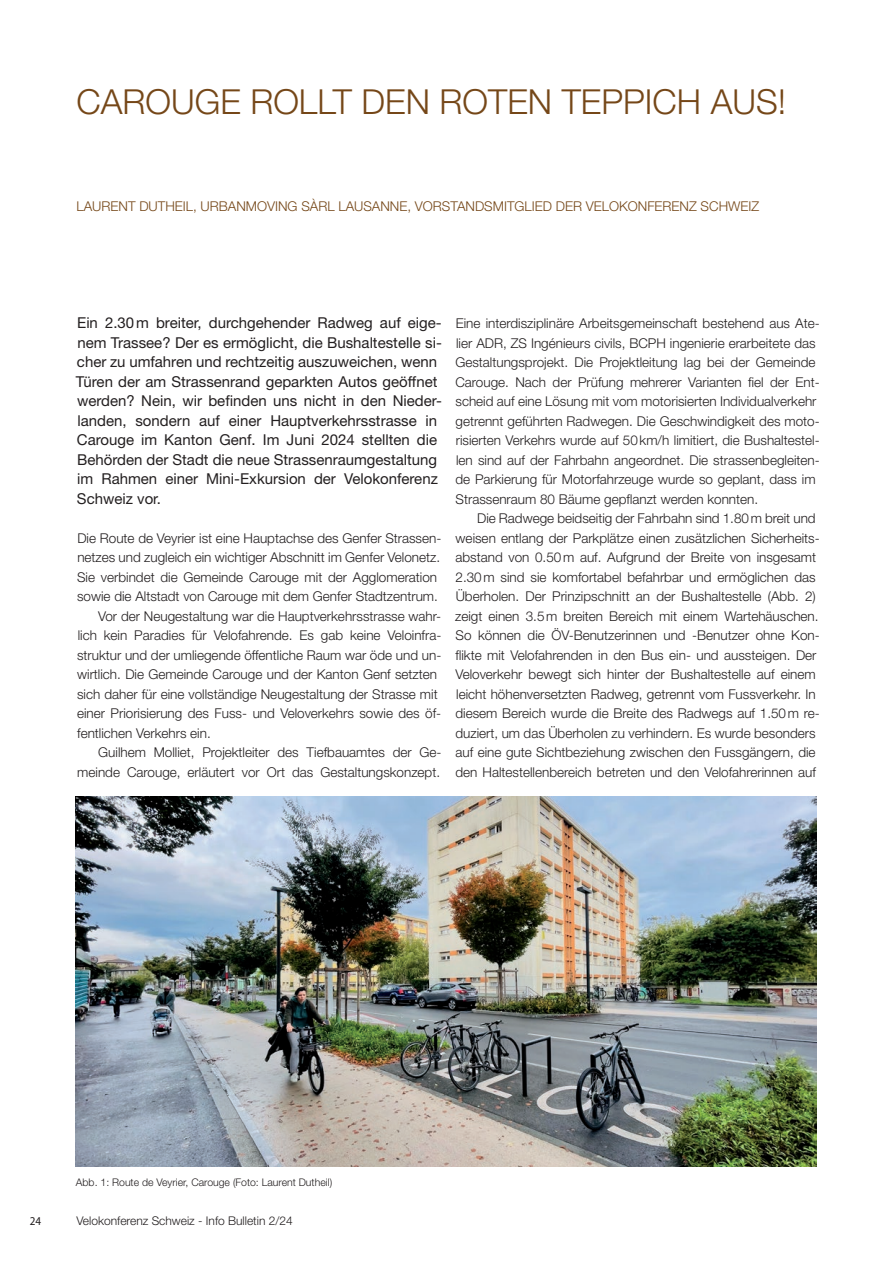
<style>
.page{position:relative;width:893px;height:1263px;background:#fff}
.page>*{position:absolute;margin:0;border:0;box-sizing:border-box;transform-origin:0 0}
.t1{font:300 34.5px "Helvetica Neue LT Std";color:#754718}
.t2{font:15px/19.5px "Helvetica Neue LT Std";color:#231f20}
.t3{font:300 13.5px/19.5px "Helvetica Neue LT Std";color:#231f20}
.t4{font:300 13.5px "Helvetica Neue LT Std";color:#754718}
.t5{font:300 12px "Helvetica Neue LT Std";color:#231f20}
.t6{font:semi-condensed 12px "Myriad Pro";color:#231f20}
.t7{font:300 10.5px "Helvetica Neue LT Std";color:#231f20}
</style>
<div class="page">
<img style="left:76px;top:796px;width:740px;height:371px">
<h1 class="t1" style="left:77px;top:80px;width:711px">CAROUGE ROLLT DEN ROTEN TEPPICH AUS!</h1>
<p class="t4" style="left:77px;top:198px;width:684px">LAURENT DUTHEIL, URBANMOVING SÀRL LAUSANNE, VORSTANDSMITGLIED DER VELOKONFERENZ SCHWEIZ</p>
<p class="t2" style="left:76px;top:313px;width:368px">Ein 2.30m breiter, durchgehender Radweg auf eige&shy;nem Trassee? Der es ermöglicht, die Bushaltestelle si&shy;cher zu umfahren und rechtzeitig auszuweichen, wenn Türen der am Strassenrand geparkten Autos geöffnet werden? Nein, wir befinden uns nicht in den Nieder&shy;landen, sondern auf einer Hauptverkehrsstrasse in Carouge im Kanton Genf. Im Juni 2024 stellten die Behörden der Stadt die neue Strassenraumgestaltung im Rahmen einer Mini-Exkursion der Velokonferenz Schweiz vor.</p>
<p class="t3" style="left:77px;top:528px;width:365px">Die Route de Veyrier ist eine Hauptachse des Genfer Strassen-</p>
<p class="t3" style="left:77px;top:547px;width:364px">netzes und zugleich ein wichtiger Abschnitt im Genfer Velonetz.</p>
<p class="t3" style="left:77px;top:567px;width:362px">Sie verbindet die Gemeinde Carouge mit der Agglomeration</p>
<p class="t3" style="left:77px;top:586px;width:362px">sowie die Altstadt von Carouge mit dem Genfer Stadtzentrum.</p>
<p class="t3" style="left:98px;top:606px;width:345px">Vor der Neugestaltung war die Hauptverkehrsstrasse wahr-</p>
<p class="t3" style="left:78px;top:625px;width:365px">lich kein Paradies für Velofahrende. Es gab keine Veloinfra-</p>
<p class="t3" style="left:77px;top:645px;width:366px">struktur und der umliegende öffentliche Raum war öde und un-</p>
<p class="t3" style="left:77px;top:664px;width:361px">wirtlich. Die Gemeinde Carouge und der Kanton Genf setzten</p>
<p class="t3" style="left:77px;top:684px;width:362px">sich daher für eine vollständige Neugestaltung der Strasse mit</p>
<p class="t3" style="left:77px;top:703px;width:366px">einer Priorisierung des Fuss- und Veloverkehrs sowie des öf-</p>
<p class="t3" style="left:77px;top:723px;width:135px">fentlichen Verkehrs ein.</p>
<p class="t3" style="left:98px;top:742px;width:345px">Guilhem Molliet, Projektleiter des Tiefbauamtes der Ge-</p>
<p class="t3" style="left:77px;top:762px;width:364px">meinde Carouge, erläutert vor Ort das Gestaltungskonzept.</p>
<p class="t3" style="left:455px;top:313px;width:366px">Eine interdisziplinäre Arbeitsgemeinschaft bestehend aus Ate&shy;lier ADR, ZS Ingénieurs civils, BCPH ingenierie erarbeitete das Gestaltungsprojekt. Die Projektleitung lag bei der Gemeinde Carouge. Nach der Prüfung mehrerer Varianten fiel der Ent&shy;scheid auf eine Lösung mit vom motorisierten Individualverkehr getrennt geführten Radwegen. Die Geschwindigkeit des moto&shy;risierten Verkehrs wurde auf 50km/h limitiert, die Bushaltestel&shy;len sind auf der Fahrbahn angeordnet. Die strassenbegleiten&shy;de Parkierung für Motorfahrzeuge wurde so geplant, dass im Strassenraum 80 Bäume gepflanzt werden konnten.</p>
<p class="t3" style="left:455px;top:508px;width:366px;text-indent:22px">Die Radwege beidseitig der Fahrbahn sind 1.80m breit und weisen entlang der Parkplätze einen zusätzlichen Sicherheits&shy;abstand von 0.50m auf. Aufgrund der Breite von insgesamt 2.30m sind sie komfortabel befahrbar und ermöglichen das Überholen. Der Prinzipschnitt an der Bushaltestelle (Abb. 2) zeigt einen 3.5m breiten Bereich mit einem Wartehäuschen.<br>So können die ÖV-Benutzerinnen und -Benutzer ohne Kon&shy;flikte mit Velofahrenden in den Bus ein- und aussteigen. Der Veloverkehr bewegt sich hinter der Bushaltestelle auf einem leicht höhenversetzten Radweg, getrennt vom Fussverkehr. In diesem Bereich wurde die Breite des Radwegs auf 1.50m re&shy;duziert, um das Überholen zu verhindern. Es wurde besonders auf eine gute Sichtbeziehung zwischen den Fussgängern, die den Haltestellenbereich betreten und den Velofahrerinnen auf</p>
<p class="t7" style="left:76px;top:1176px;width:258px">Abb. 1: Route de Veyrier, Carouge (Foto: Laurent Dutheil)</p>
<p class="t6" style="left:30px;top:1215px;width:13px">24</p>
<p class="t5" style="left:77px;top:1214px;width:218px">Velokonferenz Schweiz - Info Bulletin 2/24</p>
</div>
